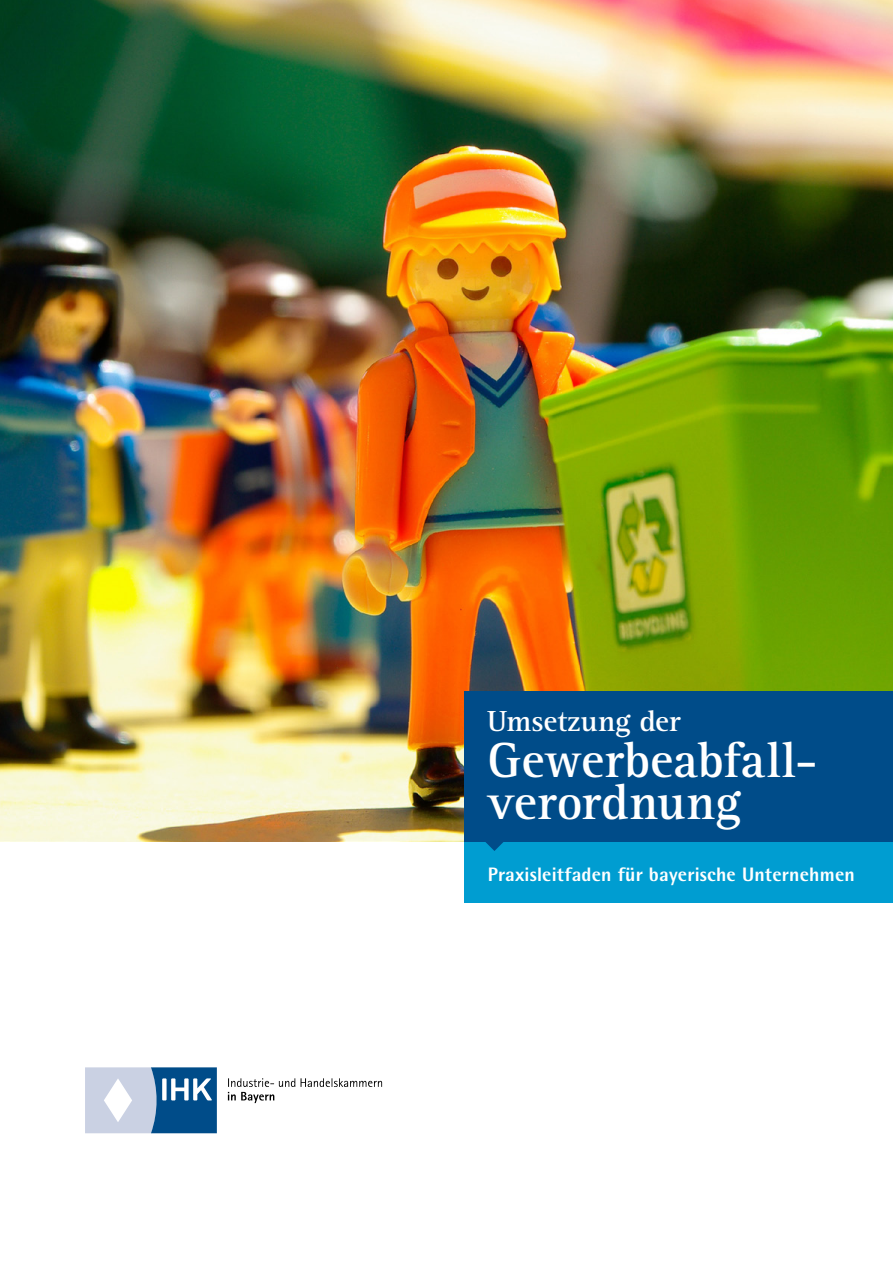
<style>
.page{position:relative;width:893px;height:1263px;background:#fff}
.page>*{position:absolute;margin:0;border:0;box-sizing:border-box;transform-origin:0 0}
.t1{font:700 51px "Agfa Rotis Serif";color:#fff}
.t2{font:700 30px "Agfa Rotis Serif";color:#fff}
.t3{font:800 19.5px "Agfa Rotis Semisans";letter-spacing:.01em;color:#fff}
</style>
<div class="page">
<img style="left:0;top:0;width:893px;height:842px">
<div style="left:464px;top:691px;width:429px;height:151px;background:#004c89"></div>
<div style="left:464px;top:842px;width:429px;height:60px;background:#009dd1"></div>
<svg style="left:485px;top:842px;width:18px;height:9px"></svg>
<svg style="left:85px;top:1067px;width:132px;height:66px;background:#7fa1c2"></svg>
<svg style="left:228px;top:1078px;width:154px;height:25px"></svg>
<p class="t2" style="left:487px;top:703px;width:195px">Umsetzung der</p>
<p class="t1" style="left:487px;top:730px;width:332px">Gewerbeabfall-</p>
<p class="t1" style="left:487px;top:772px;width:255px">verordnung</p>
<p class="t3" style="left:488px;top:862px;width:368px">Praxisleitfaden für bayerische Unternehmen</p>
</div>
